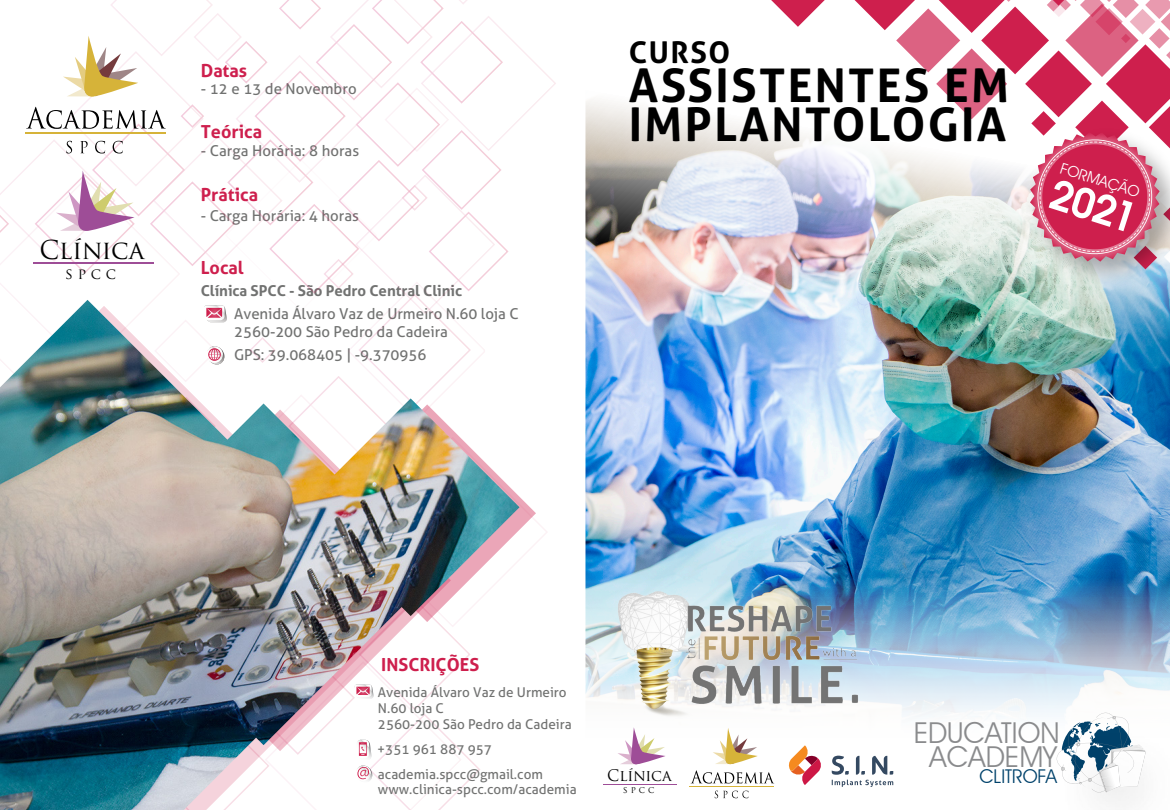
<style>
.page{position:relative;width:1170px;height:810px;background:#fff}
.page>*{position:absolute;margin:0;border:0;box-sizing:border-box;transform-origin:0 0}
.t1{font:700 46.5px/39px "Aller";letter-spacing:.05em;color:#000}
.t2{font:600 44.85px "Avant Garde ITC";color:#fff}
.t3{font:700 30px "Aller";letter-spacing:.05em;color:#000}
.t4{font:28.8px "Avant Garde IT Cby BT";color:#8a8b8d}
.t5{font:25.35px "Trajan Pro";letter-spacing:-.005em;color:#000}
.t6{font:18.9px "Avant Garde IT Cby BT";color:#00426b}
.t7{font:700 18px "Aller";color:#ce1f4d}
.t8{font:15.6px "Trajan Pro";letter-spacing:-.005em;color:#000}
.t9{font:15.3px "Avant Garde IT Cby BT";color:#fff}
.t10{font:15px/18px "Aller";letter-spacing:-.005em;color:#717271}
.t11{font:700 15px "Aller";letter-spacing:-.005em;color:#717271}
.t12{font:14.85px "Trajan Pro";color:#000}
.t13{font:13.5px/16.2px "Aller";color:#717271}
.t14{font:9px "Trajan Pro";color:#000}
</style>
<div class="page">
<img style="left:585px;top:349px;width:585px;height:220px">
<svg style="left:585px;top:569px;width:585px;height:230px"></svg>
<img style="left:585px;top:100px;width:585px;height:249px">
<svg style="left:771px;top:0;width:54px;height:27px"></svg>
<img style="left:1017px;top:269px;width:153px;height:27px">
<svg style="left:838px;top:0;width:332px;height:269px"></svg>
<div style="left:1042px;top:144px;width:105px;height:105px;background:#ce1f4d;border-radius:50%"></div>
<svg style="left:788px;top:745px;width:34px;height:40px"></svg>
<svg style="left:832px;top:756px;width:61px;height:31px"></svg>
<img style="left:613px;top:588px;width:251px;height:136px">
<img style="left:0;top:0;width:556px;height:810px">
<img style="left:1046px;top:729px;width:124px;height:75px">
<svg style="left:1057px;top:713px;width:89px;height:79px"></svg>
<hr style="left:690px;top:786px;width:84px;height:1px;background:#d6b339">
<svg style="left:715px;top:791px;width:33px;height:7px"></svg>
<svg style="left:691px;top:728px;width:83px;height:56px"></svg>
<hr style="left:603px;top:784px;width:74px;height:1px;background:#9e4d97">
<svg style="left:617px;top:727px;width:49px;height:38px"></svg>
<h3 class="t5" style="left:39px;top:234px;width:106px">CLÍNICA</h3>
<p class="t12" style="left:65px;top:264px;width:52px">S P C C</p>
<p class="t7" style="left:201px;top:59px;width:48px">Datas</p>
<p class="t10" style="left:201px;top:80px;width:157px">- 12 e 13 de Novembro</p>
<p class="t7" style="left:201px;top:120px;width:63px">Teórica</p>
<p class="t10" style="left:201px;top:142px;width:160px">- Carga Horária: 8 horas</p>
<p class="t7" style="left:201px;top:183px;width:59px">Prática</p>
<p class="t10" style="left:201px;top:207px;width:160px">- Carga Horária: 4 horas</p>
<p class="t7" style="left:201px;top:256px;width:45px">Local</p>
<p class="t11" style="left:201px;top:281px;width:263px">Clínica SPCC - São Pedro Central Clinic</p>
<p class="t10" style="left:234px;top:304px;width:286px">Avenida Álvaro Vaz de Urmeiro N.60 loja C<br>2560-200 São Pedro da Cadeira</p>
<p class="t10" style="left:234px;top:346px;width:194px">GPS: 39.068405 | -9.370956</p>
<h3 class="t3" style="left:629px;top:34px;width:103px">CURSO</h3>
<h1 class="t1" style="left:629px;top:66px;width:382px">ASSISTENTES EM<br>IMPLANTOLOGIA</h1>
<p class="t9" style="left:1064px;top:159px;width:84px;rotate:18deg">FORMAÇÃO</p>
<h2 class="t2" style="left:1060px;top:168px;width:89px;rotate:18deg">2021</h2>
<p class="t7" style="left:381px;top:653px;width:100px">INSCRIÇÕES</p>
<p class="t13" style="left:378px;top:684px;width:195px">Avenida Álvaro Vaz de Urmeiro<br>N.60 loja C<br>2560-200 São Pedro da Cadeira</p>
<p class="t13" style="left:377px;top:736px;width:167px;line-height:25.5px">+351 961 887 957 academia.spcc@gmail.com</p>
<p class="t13" style="left:378px;top:781px;width:200px">www.clinica-spcc.com/academia</p>
<p class="t8" style="left:607px;top:766px;width:66px">CLÍNICA</p>
<p class="t14" style="left:623px;top:784px;width:33px">S P C C</p>
<h3 class="t4" style="left:914px;top:716px;width:148px">EDUCATION</h3>
<p class="t6" style="left:979px;top:765px;width:79px">CLITROFA</p>
<h3 class="t4" style="left:930px;top:739px;width:129px">ACADEMY</h3>
</div>
